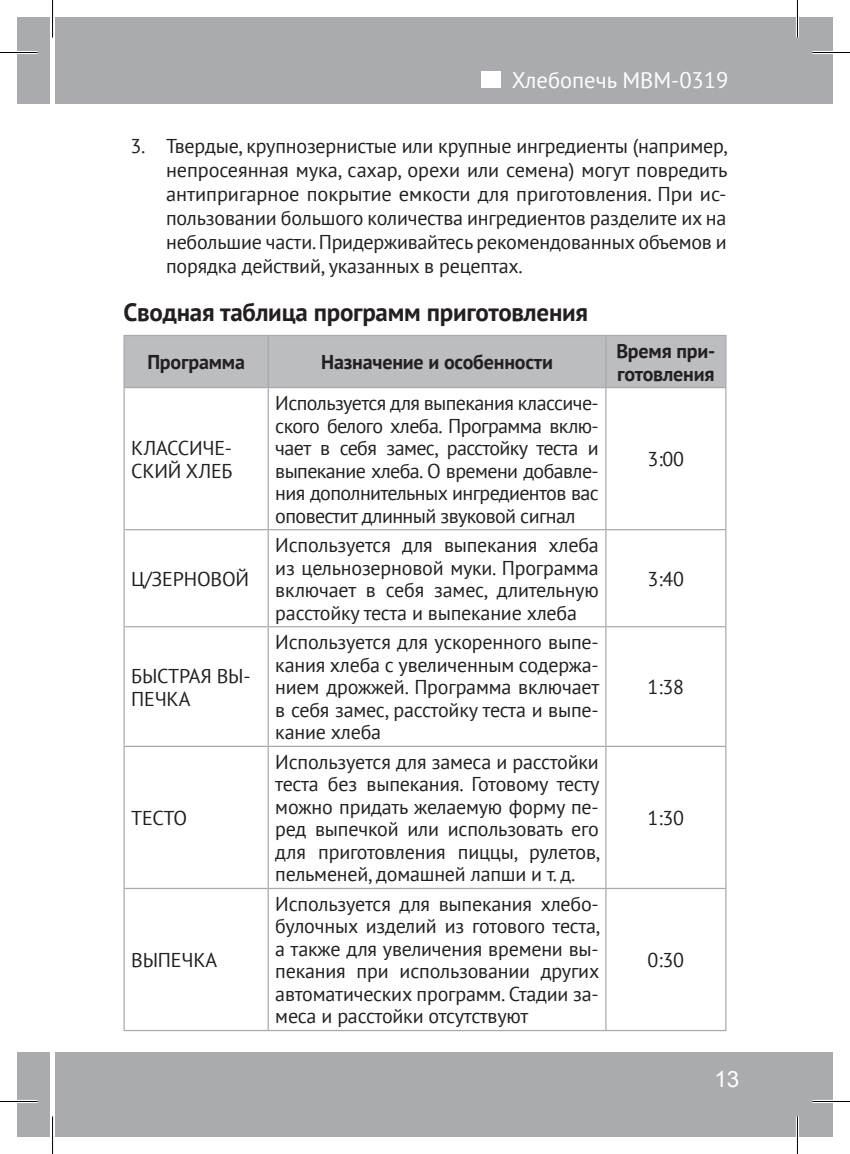
<style>
.page{position:relative;width:850px;height:1154px;background:#fff}
.page>*{position:absolute;margin:0;border:0;box-sizing:border-box;transform-origin:0 0}
.Heading_2{font:700 25px "PT Sans";letter-spacing:-.01em;color:#231f20}
.t1{font:22.5px "PT Sans";color:#fff}
.t2{font:22.5px "Arial";color:#fff}
.Plain_Text{font:20px/22.5px "PT Sans";letter-spacing:-.01em;color:#231f20;text-align:justify}
.Plain_Text_Header{font:700 20px/22.5px "PT Sans";letter-spacing:-.01em;color:#231f20}
</style>
<div class="page">
<div style="left:17px;top:1052px;width:32px;height:85px;background:#aaabaf"></div>
<div style="left:56px;top:1052px;width:776px;height:85px;background:#aaabaf"></div>
<div style="left:17px;top:17px;width:32px;height:87px;background:#aaabaf"></div>
<div style="left:56px;top:17px;width:776px;height:87px;background:#aaabaf"></div>
<div style="left:481px;top:72px;width:19px;height:16px;background:#fff"></div>
<div style="left:125px;top:336px;width:599px;height:51px;background:#bcbdc0"></div>
<hr style="left:123px;top:335px;width:145px;height:1px;background:#a8a9ad">
<hr style="left:123px;top:336px;width:2px;height:51px;background:#a8a9ad">
<hr style="left:268px;top:335px;width:337px;height:1px;background:#a8a9ad">
<hr style="left:267px;top:336px;width:2px;height:51px;background:#a8a9ad">
<hr style="left:605px;top:335px;width:121px;height:1px;background:#a8a9ad">
<hr style="left:605px;top:336px;width:1px;height:51px;background:#a8a9ad">
<hr style="left:724px;top:336px;width:2px;height:51px;background:#a8a9ad">
<hr style="left:123px;top:387px;width:145px;height:1px;background:#a8a9ad">
<hr style="left:123px;top:388px;width:2px;height:141px;background:#a8a9ad">
<hr style="left:268px;top:387px;width:337px;height:1px;background:#a8a9ad">
<hr style="left:267px;top:388px;width:2px;height:141px;background:#a8a9ad">
<hr style="left:605px;top:387px;width:121px;height:1px;background:#a8a9ad">
<hr style="left:605px;top:388px;width:1px;height:141px;background:#a8a9ad">
<hr style="left:724px;top:388px;width:2px;height:141px;background:#a8a9ad">
<hr style="left:123px;top:529px;width:145px;height:1px;background:#a8a9ad">
<hr style="left:123px;top:530px;width:2px;height:96px;background:#a8a9ad">
<hr style="left:268px;top:529px;width:337px;height:1px;background:#a8a9ad">
<hr style="left:267px;top:530px;width:2px;height:96px;background:#a8a9ad">
<hr style="left:605px;top:529px;width:121px;height:1px;background:#a8a9ad">
<hr style="left:605px;top:530px;width:1px;height:96px;background:#a8a9ad">
<hr style="left:724px;top:530px;width:2px;height:96px;background:#a8a9ad">
<hr style="left:123px;top:626px;width:145px;height:1px;background:#a8a9ad">
<hr style="left:123px;top:627px;width:2px;height:119px;background:#a8a9ad">
<hr style="left:268px;top:626px;width:337px;height:1px;background:#a8a9ad">
<hr style="left:267px;top:627px;width:2px;height:119px;background:#a8a9ad">
<hr style="left:605px;top:626px;width:121px;height:1px;background:#a8a9ad">
<hr style="left:605px;top:627px;width:1px;height:119px;background:#a8a9ad">
<hr style="left:724px;top:627px;width:2px;height:119px;background:#a8a9ad">
<hr style="left:123px;top:746px;width:145px;height:1px;background:#a8a9ad">
<hr style="left:123px;top:747px;width:2px;height:141px;background:#a8a9ad">
<hr style="left:268px;top:746px;width:337px;height:1px;background:#a8a9ad">
<hr style="left:267px;top:747px;width:2px;height:141px;background:#a8a9ad">
<hr style="left:605px;top:746px;width:121px;height:1px;background:#a8a9ad">
<hr style="left:605px;top:747px;width:1px;height:141px;background:#a8a9ad">
<hr style="left:724px;top:747px;width:2px;height:141px;background:#a8a9ad">
<hr style="left:123px;top:888px;width:145px;height:1px;background:#a8a9ad">
<hr style="left:123px;top:889px;width:2px;height:141px;background:#a8a9ad">
<hr style="left:268px;top:888px;width:337px;height:1px;background:#a8a9ad">
<hr style="left:267px;top:889px;width:2px;height:141px;background:#a8a9ad">
<hr style="left:605px;top:888px;width:121px;height:1px;background:#a8a9ad">
<hr style="left:605px;top:889px;width:1px;height:141px;background:#a8a9ad">
<hr style="left:724px;top:889px;width:2px;height:141px;background:#a8a9ad">
<hr style="left:123px;top:1030px;width:145px;height:1px;background:#a8a9ad">
<hr style="left:268px;top:1030px;width:337px;height:1px;background:#a8a9ad">
<hr style="left:605px;top:1030px;width:121px;height:1px;background:#a8a9ad">
<hr style="left:0;top:51px;width:38px;height:3px;background:#fff">
<hr style="left:812px;top:51px;width:37px;height:3px;background:#fff">
<hr style="left:0;top:1100px;width:38px;height:3px;background:#fff">
<hr style="left:812px;top:1100px;width:37px;height:3px;background:#fff">
<hr style="left:795px;top:0;width:3px;height:38px;background:#fff">
<hr style="left:795px;top:1116px;width:3px;height:38px;background:#fff">
<hr style="left:0;top:52px;width:38px;height:1px;background:#000">
<hr style="left:812px;top:52px;width:37px;height:1px;background:#000">
<hr style="left:0;top:1101px;width:38px;height:1px;background:#000">
<hr style="left:812px;top:1101px;width:37px;height:1px;background:#000">
<hr style="left:52px;top:0;width:1px;height:38px;background:#000">
<hr style="left:52px;top:1116px;width:1px;height:38px;background:#000">
<hr style="left:796px;top:0;width:1px;height:38px;background:#000">
<hr style="left:796px;top:1116px;width:1px;height:38px;background:#000">
<p class="t1" style="left:511px;top:65px;width:218px">Хлебопечь MBM-0319</p>
<p class="Plain_Text" style="left:166px;top:133px;width:563px;line-height:24px;text-indent:-35px">3. Твердые, крупнозернистые или крупные ингредиенты (например, непросеянная мука, сахар, орехи или семена) могут повредить антипригарное покрытие емкости для приготовления. При ис&shy;пользовании большого количества ингредиентов разделите их на небольшие части. Придерживайтесь рекомендованных объемов и порядка действий, указанных в рецептах.</p>
<p class="Heading_2" style="left:123px;top:295px;width:466px">Сводная таблица программ приготовления</p>
<p class="Plain_Text_Header" style="left:147px;top:351px;width:99px">Программа</p>
<p class="Plain_Text_Header" style="left:321px;top:351px;width:233px">Назначение и особенности</p>
<p class="Plain_Text_Header" style="left:616px;top:339px;width:100px">Время при&shy;готовления</p>
<p class="Plain_Text" style="left:131px;top:436px;width:103px">КЛАССИЧЕ-<br>СКИЙ ХЛЕБ</p>
<p class="Plain_Text" style="left:131px;top:567px;width:119px">Ц/ЗЕРНОВОЙ</p>
<p class="Plain_Text" style="left:131px;top:664px;width:121px">БЫСТРАЯ ВЫ-<br>ПЕЧКА</p>
<p class="Plain_Text" style="left:131px;top:806px;width:58px">ТЕСТО</p>
<p class="Plain_Text" style="left:131px;top:948px;width:87px">ВЫПЕЧКА</p>
<p class="Plain_Text" style="left:275px;top:391px;width:325px">Используется для выпекания классиче&shy;ского белого хлеба. Программа вклю&shy;чает в себя замеc, расстойку теста и выпекание хлеба. О времени добавле&shy;ния дополнительных ингредиентов вас оповестит длинный звуковой сигнал</p>
<p class="Plain_Text" style="left:275px;top:533px;width:325px">Используется для выпекания хлеба из цельнозерновой муки. Программа включает в себя замес, длительную расстойку теста и выпекание хлеба</p>
<p class="Plain_Text" style="left:275px;top:630px;width:325px">Используется для ускоренного выпе&shy;кания хлеба с увеличенным содержа&shy;нием дрожжей. Программа включает в себя замес, расстойку теста и выпе&shy;кание хлеба</p>
<p class="Plain_Text" style="left:275px;top:750px;width:326px">Используется для замеса и расстойки теста без выпекания. Готовому тесту можно придать желаемую форму пе&shy;ред выпечкой или использовать его для приготовления пиццы, рулетов, пельменей, домашней лапши и т. д.</p>
<p class="Plain_Text" style="left:275px;top:892px;width:326px">Используется для выпекания хлебо&shy;булочных изделий из готового теста, а также для увеличения времени вы&shy;пекания при использовании других автоматических программ. Стадии за&shy;меса и расстойки отсутствуют</p>
<p class="Plain_Text" style="left:647px;top:448px;width:38px">3:00</p>
<p class="Plain_Text" style="left:647px;top:567px;width:38px">3:40</p>
<p class="Plain_Text" style="left:647px;top:675px;width:38px">1:38</p>
<p class="Plain_Text" style="left:647px;top:806px;width:38px">1:30</p>
<p class="Plain_Text" style="left:647px;top:948px;width:38px">0:30</p>
<p class="t2" style="left:714px;top:1064px;width:27px">13</p>
</div>
